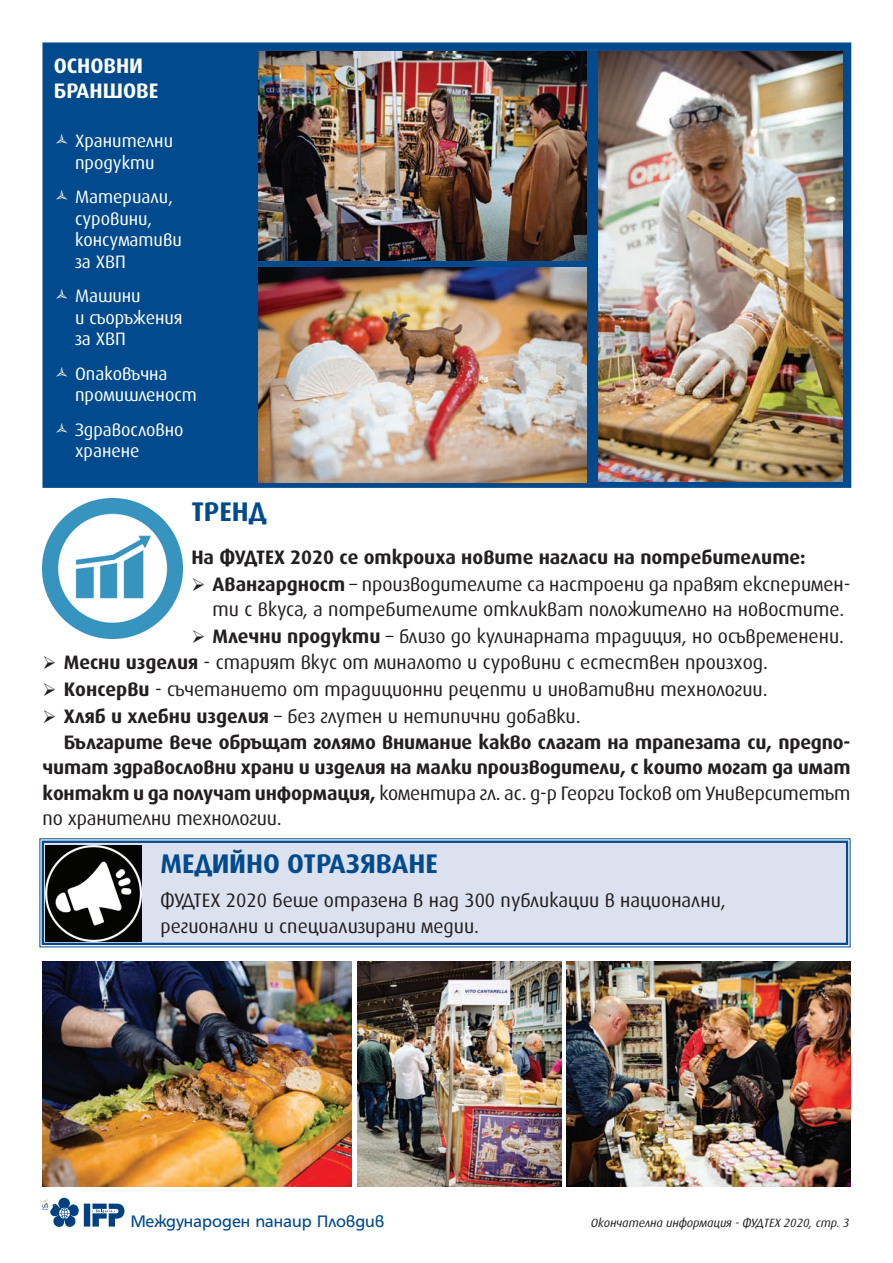
<style>
.page{position:relative;width:893px;height:1263px;background:#fff}
.page>*{position:absolute;margin:0;border:0;box-sizing:border-box;transform-origin:0 0}
.t1{font:700 27px "Hermes Bg";color:#004a8d}
.t2{font:700 21px/25.2px "Hermes Bg";color:#fff}
.t3{font:19.5px/25.5px "Hermes Bg";color:#231f20}
.t4{font:700 19.5px "Hermes Bg";letter-spacing:-.01em;color:#231f20}
.t5{font:18px/21.6px "Hermes Bg";color:#fff}
.t6{font:18px "HS Grotesk Bg";color:#004a8d}
.t7{font:italic 12px "Hermes Bg";color:#231f20}
.s1{font-weight:700}
</style>
<div class="page">
<svg style="left:43px;top:1198px;width:81px;height:29px"></svg>
<svg style="left:39px;top:838px;width:812px;height:110px;background:#d6ddec"></svg>
<div style="left:42px;top:841px;width:806px;height:104px;border:2px solid #004a8d"></div>
<div style="left:43px;top:43px;width:808px;height:445px;background:#004a8d;border:2px solid #004a8d"></div>
<img style="left:43px;top:499px;width:139px;height:140px">
<img style="left:259px;top:52px;width:328px;height:208px">
<img style="left:599px;top:52px;width:243px;height:430px">
<img style="left:259px;top:268px;width:328px;height:214px">
<img style="left:43px;top:961px;width:308px;height:226px">
<img style="left:567px;top:961px;width:283px;height:225px">
<img style="left:357px;top:961px;width:204px;height:225px">
<img style="left:46px;top:846px;width:95px;height:95px">
<p class="t2" style="left:54px;top:53px;width:106px">ОСНОВНИ<br>БРАНШОВЕ</p>
<p class="t5" style="left:75px;top:130px;width:100px">Хранителни продукти</p>
<p class="t5" style="left:75px;top:186px;width:108px">Материали, суровини, консумативи за ХВП</p>
<p class="t5" style="left:75px;top:285px;width:109px">Машини<br>и съоръжения за ХВП</p>
<p class="t5" style="left:75px;top:363px;width:123px">Опаковъчна промишленост</p>
<p class="t5" style="left:75px;top:419px;width:110px">Здравословно хранене</p>
<h1 class="t1" style="left:191px;top:496px;width:77px">ТРЕНД</h1>
<p class="t4" style="left:191px;top:546px;width:616px">На ФУДТЕХ 2020 се откроиха новите нагласи на потребителите:</p>
<p class="t3" style="left:213px;top:571px;width:639px;text-indent:-21px">➢ <span class="s1">Авангардност</span> – производителите са настроени да правят експеримен&shy;ти с вкуса, а потребителите откликват положително на новостите.</p>
<p class="t3" style="left:191px;top:624px;width:654px">➢ <span class="s1">Млечни продукти</span> – близо до кулинарната традиция, но осъвременени.</p>
<p class="t3" style="left:43px;top:650px;width:727px">➢ <span class="s1">Месни изделия</span> - старият вкус от миналото и суровини с естествен произход.</p>
<p class="t3" style="left:43px;top:677px;width:727px">➢ <span class="s1">Консерви</span> - съчетанието от традиционни рецепти и иновативни технологии.</p>
<p class="t3" style="left:43px;top:704px;width:540px">➢ <span class="s1">Хляб и хлебни изделия</span> – без глутен и нетипични добавки.</p>
<p class="t4" style="left:64px;top:731px;width:786px">Българите вече обръщат голямо внимание какво слагат на трапезата си, предпо-</p>
<p class="t4" style="left:43px;top:756px;width:809px">читат здравословни храни и изделия на малки производители, с които могат да имат</p>
<p class="t3" style="left:43px;top:780px;width:809px"><span class="s1">контакт и да получат информация,</span> коментира гл. ас. д-р Георги Тосков от Университетът</p>
<p class="t3" style="left:43px;top:806px;width:241px">по хранителни технологии.</p>
<h1 class="t1" style="left:160px;top:849px;width:279px">МЕДИЙНО ОТРАЗЯВАНЕ</h1>
<p class="t3" style="left:160px;top:888px;width:567px">ФУДТЕХ 2020 беше отразена в над 300 публикации в национални, регионални и специализирани медии.</p>
<p class="t6" style="left:130px;top:1211px;width:256px">Международен панаир Пловдив</p>
<p class="t7" style="left:591px;top:1216px;width:260px">Окончателна информация - ФУДТЕХ 2020, стр. 3</p>
</div>
